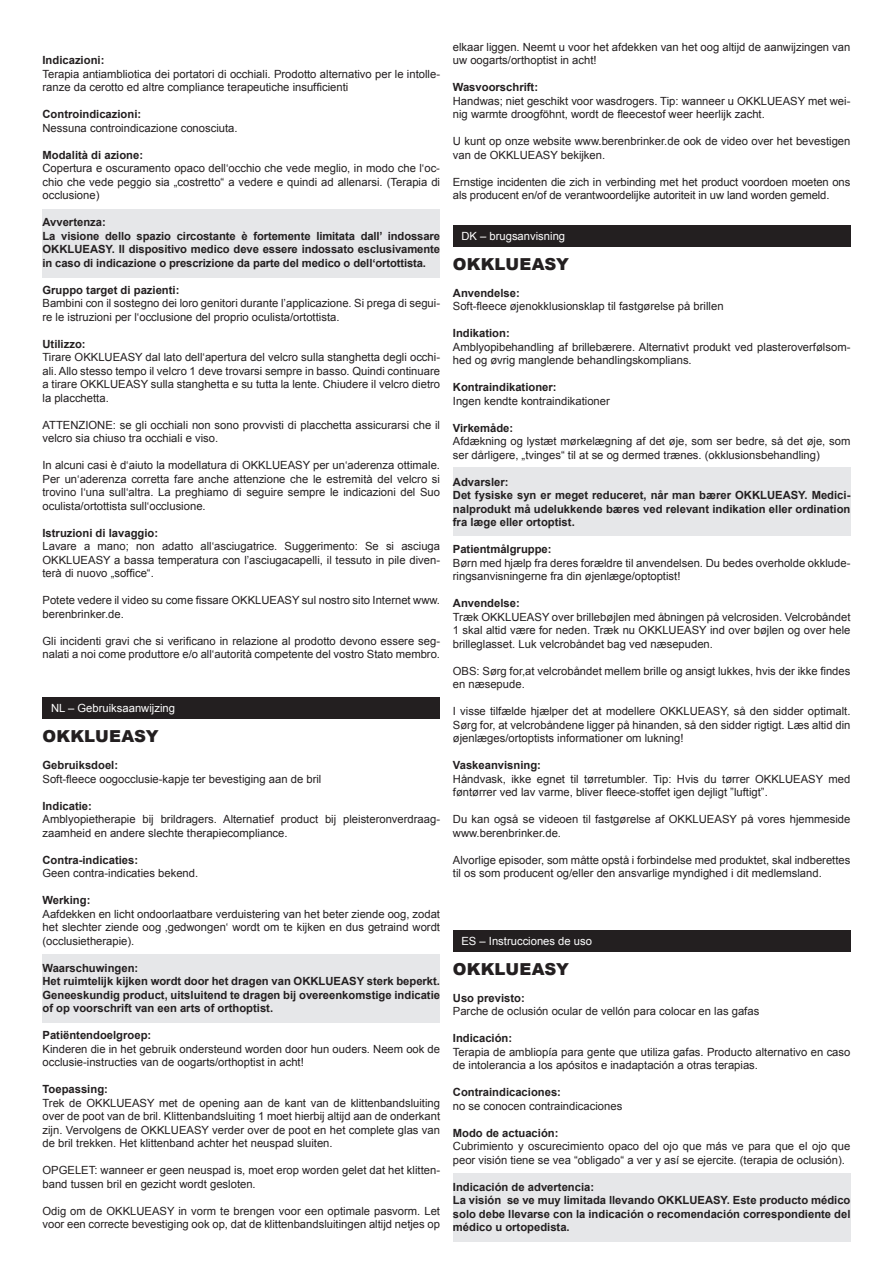
<style>
.page{position:relative;width:893px;height:1263px;background:#fff}
.page>*{position:absolute;margin:0;border:0;box-sizing:border-box;transform-origin:0 0}
.t1{font:900 16.5px "Arial";letter-spacing:.01em;color:#231f20}
.t2{font:11.25px/13.5px "Arial";color:#231f20}
.t3{font:700 11.25px/13.5px "Arial";color:#231f20}
.t4{font:11.25px "Arial";color:#fff}
</style>
<div class="page">
<div style="left:43px;top:209px;width:397px;height:68px;background:#e6e7e9"></div>
<div style="left:43px;top:955px;width:397px;height:68px;background:#e6e7e9"></div>
<div style="left:453px;top:467px;width:397px;height:68px;background:#e6e7e9"></div>
<div style="left:453px;top:1174px;width:397px;height:68px;background:#e6e7e9"></div>
<div style="left:453px;top:930px;width:397px;height:21px;background:#231f20"></div>
<div style="left:43px;top:697px;width:397px;height:22px;background:#231f20"></div>
<div style="left:453px;top:225px;width:397px;height:22px;background:#231f20"></div>
<p class="t3" style="left:43px;top:54px;width:63px">Indicazioni:</p>
<p class="t2" style="left:43px;top:67px;width:399px">Terapia antiambliotica dei portatori di occhiali. Prodotto alternativo per le intolle&shy;ranze da cerotto ed altre compliance terapeutiche insufficienti</p>
<p class="t3" style="left:43px;top:108px;width:100px">Controindicazioni:</p>
<p class="t2" style="left:43px;top:121px;width:197px">Nessuna controindicazione conosciuta.</p>
<p class="t3" style="left:43px;top:148px;width:102px">Modalità di azione:</p>
<p class="t2" style="left:43px;top:162px;width:399px;text-align:justify">Copertura e oscuramento opaco dell‘occhio che vede meglio, in modo che l‘oc&shy;chio che vede peggio sia „costretto“ a vedere e quindi ad allenarsi. (Terapia di occlusione)</p>
<p class="t3" style="left:43px;top:216px;width:399px">Avvertenza:<br>La visione dello spazio circostante è fortemente limitata dall’ indossare OKKLUEASY. Il dispositivo medico deve essere indossato esclusivamente in caso di indicazione o prescrizione da parte del medico o dell‘ortottista.</p>
<p class="t3" style="left:43px;top:283px;width:138px">Gruppo target di pazienti:</p>
<p class="t2" style="left:43px;top:297px;width:399px">Bambini con il sostegno dei loro genitori durante l’applicazione. Si prega di segui&shy;re le istruzioni per l‘occlusione del proprio oculista/ortottista.</p>
<p class="t3" style="left:43px;top:337px;width:45px">Utilizzo:</p>
<p class="t2" style="left:43px;top:351px;width:399px;text-align:justify">Tirare OKKLUEASY dal lato dell‘apertura del velcro sulla stanghetta degli occhi&shy;ali. Allo stesso tempo il velcro 1 deve trovarsi sempre in basso. Quindi continuare a tirare OKKLUEASY sulla stanghetta e su tutta la lente. Chiudere il velcro dietro la placchetta.</p>
<p class="t2" style="left:43px;top:418px;width:399px">ATTENZIONE: se gli occhiali non sono provvisti di placchetta assicurarsi che il velcro sia chiuso tra occhiali e viso.</p>
<p class="t2" style="left:43px;top:459px;width:399px;text-align:justify">In alcuni casi è d‘aiuto la modellatura di OKKLUEASY per un‘aderenza ottimale.<br>Per un‘aderenza corretta fare anche attenzione che le estremità del velcro si trovino l‘una sull‘altra. La preghiamo di seguire sempre le indicazioni del Suo oculista/ortottista sull‘occlusione.</p>
<p class="t3" style="left:43px;top:526px;width:117px">Istruzioni di lavaggio:</p>
<p class="t2" style="left:43px;top:540px;width:399px;text-align:justify">Lavare a mano; non adatto all‘asciugatrice. Suggerimento: Se si asciuga OKKLUEASY a bassa temperatura con l’asciugacapelli, il tessuto in pile diven&shy;terà di nuovo „soffice“.</p>
<p class="t2" style="left:43px;top:594px;width:399px">Potete vedere il video su come fissare OKKLUEASY sul nostro sito Internet www. berenbrinker.de.</p>
<p class="t2" style="left:43px;top:634px;width:399px">Gli incidenti gravi che si verificano in relazione al prodotto devono essere seg&shy;nalati a noi come produttore e/o all‘autorità competente del vostro Stato membro.</p>
<p class="t4" style="left:51px;top:701px;width:126px">NL – Gebruiksaanwijzing</p>
<h1 class="t1" style="left:43px;top:724px;width:118px">OKKLUEASY</h1>
<p class="t3" style="left:43px;top:759px;width:77px">Gebruiksdoel:</p>
<p class="t2" style="left:43px;top:772px;width:280px">Soft-fleece oogocclusie-kapje ter bevestiging aan de bril</p>
<p class="t3" style="left:43px;top:799px;width:51px">Indicatie:</p>
<p class="t2" style="left:43px;top:813px;width:399px">Amblyopietherapie bij brildragers. Alternatief product bij pleisteronverdraag&shy;zaamheid en andere slechte therapiecompliance.</p>
<p class="t3" style="left:43px;top:853px;width:97px">Contra-indicaties:</p>
<p class="t2" style="left:43px;top:867px;width:157px">Geen contra-indicaties bekend.</p>
<p class="t3" style="left:43px;top:894px;width:49px">Werking:</p>
<p class="t2" style="left:43px;top:907px;width:399px;text-align:justify">Aafdekken en licht ondoorlaatbare verduistering van het beter ziende oog, zodat het slechter ziende oog ‚gedwongen‘ wordt om te kijken en dus getraind wordt (occlusietherapie).</p>
<p class="t3" style="left:43px;top:961px;width:399px">Waarschuwingen:<br>Het ruimtelijk kijken wordt door het dragen van OKKLUEASY sterk beperkt.<br>Geneeskundig product, uitsluitend te dragen bij overeenkomstige indicatie of op voorschrift van een arts of orthoptist.</p>
<p class="t3" style="left:43px;top:1029px;width:110px">Patiëntendoelgroep:</p>
<p class="t2" style="left:43px;top:1042px;width:399px">Kinderen die in het gebruik ondersteund worden door hun ouders. Neem ook de occlusie-instructies van de oogarts/orthoptist in acht!</p>
<p class="t3" style="left:43px;top:1083px;width:67px">Toepassing:</p>
<p class="t2" style="left:43px;top:1096px;width:399px;text-align:justify">Trek de OKKLUEASY met de opening aan de kant van de klittenbandsluiting over de poot van de bril. Klittenbandsluiting 1 moet hierbij altijd aan de onderkant zijn. Vervolgens de OKKLUEASY verder over de poot en het complete glas van de bril trekken. Het klittenband achter het neuspad sluiten.</p>
<p class="t2" style="left:43px;top:1164px;width:399px">OPGELET: wanneer er geen neuspad is, moet erop worden gelet dat het klitten&shy;band tussen bril en gezicht wordt gesloten.</p>
<p class="t2" style="left:43px;top:1204px;width:399px">Odig om de OKKLUEASY in vorm te brengen voor een optimale pasvorm. Let voor een correcte bevestiging ook op, dat de klittenbandsluitingen altijd netjes op</p>
<p class="t2" style="left:453px;top:40px;width:399px">elkaar liggen. Neemt u voor het afdekken van het oog altijd de aanwijzingen van uw oogarts/orthoptist in acht!</p>
<p class="t3" style="left:453px;top:81px;width:87px">Wasvoorschrift:</p>
<p class="t2" style="left:453px;top:94px;width:399px">Handwas; niet geschikt voor wasdrogers. Tip: wanneer u OKKLUEASY met wei&shy;nig warmte droogföhnt, wordt de fleecestof weer heerlijk zacht.</p>
<p class="t2" style="left:453px;top:135px;width:399px">U kunt op onze website www.berenbrinker.de ook de video over het bevestigen van de OKKLUEASY bekijken.</p>
<p class="t2" style="left:453px;top:175px;width:399px">Ernstige incidenten die zich in verbinding met het product voordoen moeten ons als producent en/of de verantwoordelijke autoriteit in uw land worden gemeld.</p>
<p class="t4" style="left:461px;top:228px;width:105px">DK – brugsanvisning</p>
<h1 class="t1" style="left:453px;top:252px;width:118px">OKKLUEASY</h1>
<p class="t3" style="left:453px;top:286px;width:68px">Anvendelse:</p>
<p class="t2" style="left:453px;top:300px;width:272px">Soft-fleece øjenokklusionsklap til fastgørelse på brillen</p>
<p class="t3" style="left:453px;top:327px;width:58px">Indikation:</p>
<p class="t2" style="left:453px;top:340px;width:399px">Amblyopibehandling af brillebærere. Alternativt produkt ved plasteroverfølsom&shy;hed og øvrig manglende behandlingskomplians.</p>
<p class="t3" style="left:453px;top:381px;width:105px">Kontraindikationer:</p>
<p class="t2" style="left:453px;top:394px;width:158px">Ingen kendte kontraindikationer</p>
<p class="t3" style="left:453px;top:421px;width:62px">Virkemåde:</p>
<p class="t2" style="left:453px;top:435px;width:399px">Afdækning og lystæt mørkelægning af det øje, som ser bedre, så det øje, som ser dårligere, „tvinges“ til at se og dermed trænes. (okklusionsbehandling)</p>
<p class="t3" style="left:453px;top:475px;width:399px">Advarsler:<br>Det fysiske syn er meget reduceret, når man bærer OKKLUEASY. Medici&shy;nalprodukt må udelukkende bæres ved relevant indikation eller ordination fra læge eller ortoptist.</p>
<p class="t3" style="left:453px;top:543px;width:100px">Patientmålgruppe:</p>
<p class="t2" style="left:453px;top:556px;width:399px">Børn med hjælp fra deres forældre til anvendelsen. Du bedes overholde okklude&shy;ringsanvisningerne fra din øjenlæge/optoptist!</p>
<p class="t3" style="left:453px;top:597px;width:68px">Anvendelse:</p>
<p class="t2" style="left:453px;top:610px;width:399px;text-align:justify">Træk OKKLUEASY over brillebøjlen med åbningen på velcrosiden. Velcrobåndet 1 skal altid være for neden. Træk nu OKKLUEASY ind over bøjlen og over hele brilleglasset. Luk velcrobåndet bag ved næsepuden.</p>
<p class="t2" style="left:453px;top:664px;width:399px">OBS: Sørg for,at velcrobåndet mellem brille og ansigt lukkes, hvis der ikke findes en næsepude.</p>
<p class="t2" style="left:453px;top:705px;width:399px;text-align:justify">I visse tilfælde hjælper det at modellere OKKLUEASY, så den sidder optimalt.<br>Sørg for, at velcrobåndene ligger på hinanden, så den sidder rigtigt. Læs altid din øjenlæges/ortoptists informationer om lukning!</p>
<p class="t3" style="left:453px;top:759px;width:90px">Vaskeanvisning:</p>
<p class="t2" style="left:453px;top:772px;width:399px">Håndvask, ikke egnet til tørretumbler. Tip: Hvis du tørrer OKKLUEASY med føntørrer ved lav varme, bliver fleece-stoffet igen dejligt ”luftigt”.</p>
<p class="t2" style="left:453px;top:813px;width:399px">Du kan også se videoen til fastgørelse af OKKLUEASY på vores hjemmeside www.berenbrinker.de.</p>
<p class="t2" style="left:453px;top:853px;width:399px">Alvorlige episoder, som måtte opstå i forbindelse med produktet, skal indberettes til os som producent og/eller den ansvarlige myndighed i dit medlemsland.</p>
<p class="t4" style="left:461px;top:933px;width:132px">ES – Instrucciones de uso</p>
<h1 class="t1" style="left:453px;top:957px;width:118px">OKKLUEASY</h1>
<p class="t3" style="left:453px;top:991px;width:73px">Uso previsto:</p>
<p class="t2" style="left:453px;top:1005px;width:308px">Parche de oclusión ocular de vellón para colocar en las gafas</p>
<p class="t3" style="left:453px;top:1032px;width:61px">Indicación:</p>
<p class="t2" style="left:453px;top:1045px;width:399px">Terapia de ambliopía para gente que utiliza gafas. Producto alternativo en caso de intolerancia a los apósitos e inadaptación a otras terapias.</p>
<p class="t3" style="left:453px;top:1086px;width:110px">Contraindicaciones:</p>
<p class="t2" style="left:453px;top:1099px;width:171px">no se conocen contraindicaciones</p>
<p class="t3" style="left:453px;top:1126px;width:107px">Modo de actuación:</p>
<p class="t2" style="left:453px;top:1140px;width:399px">Cubrimiento y oscurecimiento opaco del ojo que más ve para que el ojo que peor visión tiene se vea “obligado“ a ver y así se ejercite. (terapia de oclusión).</p>
<p class="t3" style="left:453px;top:1180px;width:399px">Indicación de advertencia:<br>La visión se ve muy limitada llevando OKKLUEASY. Este producto médico solo debe llevarse con la indicación o recomendación correspondiente del médico u ortopedista.</p>
</div>
